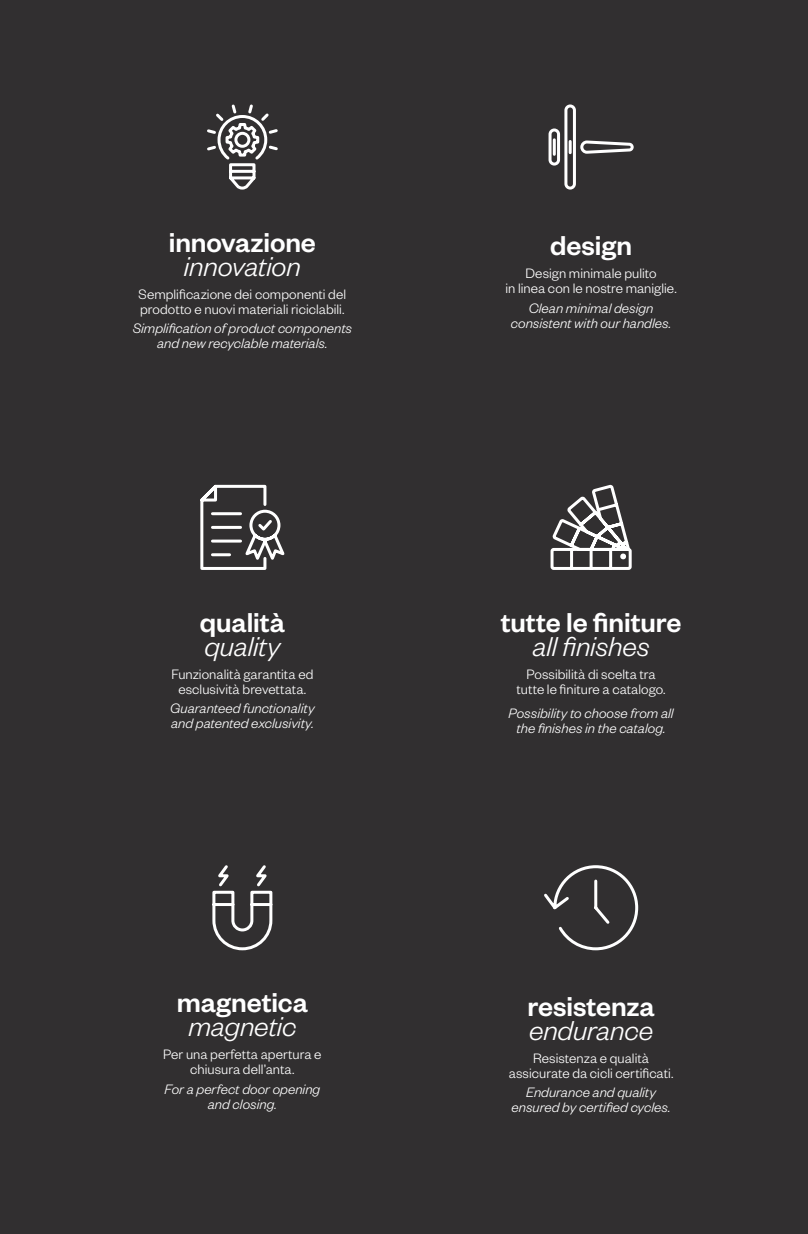
<style>
.page{position:relative;width:808px;height:1234px;background:#fff}
.page>*{position:absolute;margin:0;border:0;box-sizing:border-box;transform-origin:0 0}
.t1{font:500 30px "Founders Grotesk";letter-spacing:-.005em;color:#fff}
.t2{font:italic 300 30px "Founders Grotesk";letter-spacing:-.005em;color:#fff}
.P__Base_Bianco{font:300 15px/15px "Founders Grotesk";letter-spacing:.005em;color:#fff;text-align:center}
.P__Base_Bianco-2{font:italic 300 15px/15px "Founders Grotesk";letter-spacing:.005em;color:#fff;text-align:center}
</style>
<div class="page">
<div style="left:0;top:0;width:808px;height:1233px;background:#312f30"></div>
<svg style="left:200px;top:484px;width:85px;height:86px"></svg>
<svg style="left:207px;top:104px;width:71px;height:86px"></svg>
<svg style="left:544px;top:865px;width:95px;height:86px"></svg>
<svg style="left:548px;top:104px;width:86px;height:86px"></svg>
<svg style="left:212px;top:865px;width:61px;height:86px"></svg>
<svg style="left:550px;top:484px;width:82px;height:86px"></svg>
<p class="t1" style="left:169px;top:223px;width:149px">innovazione</p>
<p class="t2" style="left:184px;top:248px;width:118px">innovation</p>
<p class="P__Base_Bianco" style="left:139px;top:286px;width:209px;text-align:left">Semplificazione dei componenti del prodotto e nuovi materiali riciclabili.</p>
<p class="P__Base_Bianco-2" style="left:133px;top:320px;width:221px">Simplification of product components and new recyclable materials.</p>
<p class="t1" style="left:200px;top:603px;width:86px">qualità</p>
<p class="t2" style="left:204px;top:627px;width:77px">quality</p>
<p class="P__Base_Bianco" style="left:171px;top:666px;width:144px">Funzionalità garantita ed esclusività brevettata.</p>
<p class="P__Base_Bianco-2" style="left:170px;top:700px;width:146px;text-align:left">Guaranteed functionality and patented exclusivity.</p>
<p class="t1" style="left:177px;top:983px;width:132px">magnetica</p>
<p class="t2" style="left:188px;top:1007px;width:110px">magnetic</p>
<p class="P__Base_Bianco" style="left:163px;top:1045px;width:160px">Per una perfetta apertura e chiusura dell’anta.</p>
<p class="P__Base_Bianco-2" style="left:165px;top:1080px;width:157px">For a perfect door opening and closing.</p>
<p class="t1" style="left:550px;top:226px;width:83px">design</p>
<p class="P__Base_Bianco" style="left:505px;top:265px;width:173px">Design minimale pulito<br>in linea con le nostre maniglie.</p>
<p class="P__Base_Bianco-2" style="left:511px;top:299px;width:162px">Clean minimal design consistent with our handles.</p>
<p class="t1" style="left:501px;top:603px;width:182px">tutte le finiture</p>
<p class="t2" style="left:532px;top:627px;width:119px">all finishes</p>
<p class="P__Base_Bianco" style="left:516px;top:666px;width:151px">Possibilità di scelta tra tutte le finiture a catalogo.</p>
<p class="P__Base_Bianco-2" style="left:509px;top:704px;width:166px">Possibility to choose from all the finishes in the catalog.</p>
<p class="t1" style="left:527px;top:986px;width:129px">resistenza</p>
<p class="t2" style="left:529px;top:1011px;width:126px">endurance</p>
<p class="P__Base_Bianco" style="left:509px;top:1049px;width:166px">Resistenza e qualità assicurate da cicli certificati.</p>
<p class="P__Base_Bianco-2" style="left:512px;top:1084px;width:160px">Endurance and quality ensured by certified cycles.</p>
</div>
